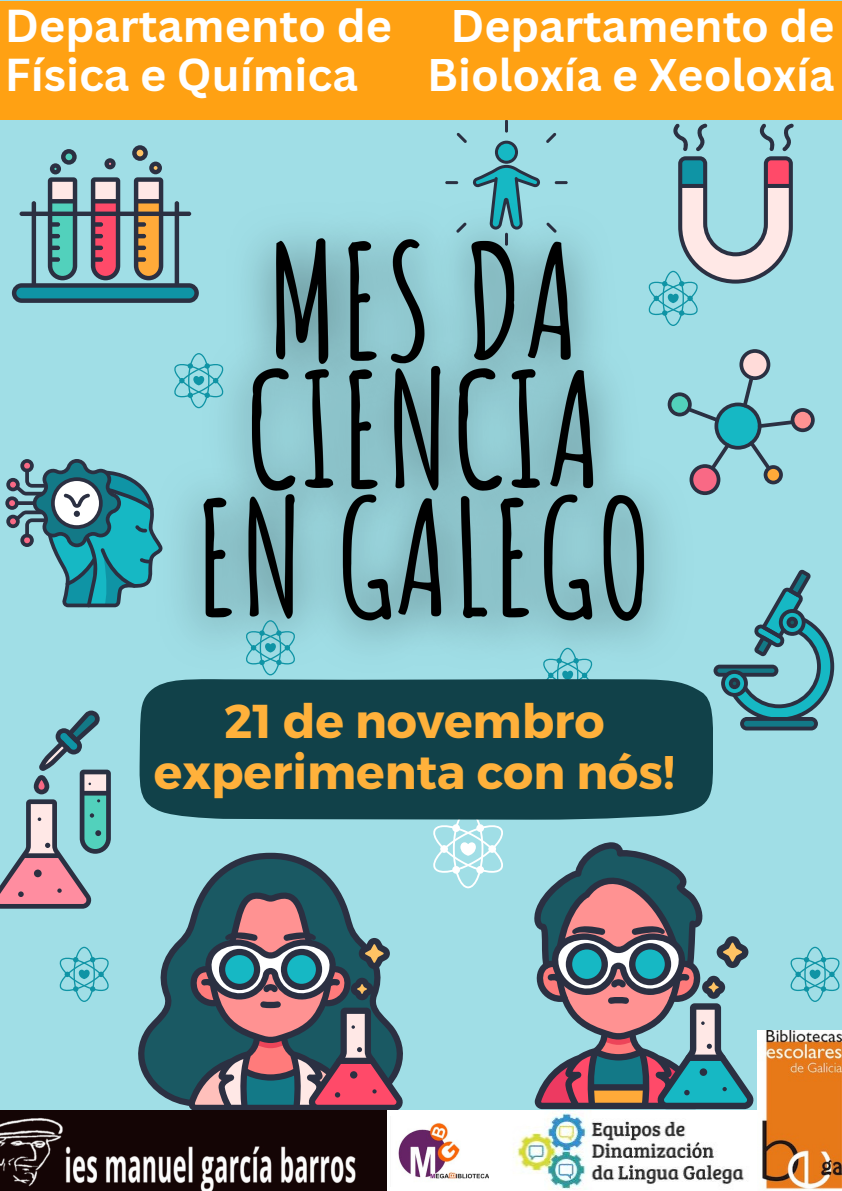
<style>
.page{position:relative;width:842px;height:1191px;background:#fff}
.page>*{position:absolute;margin:0;border:0;box-sizing:border-box;transform-origin:0 0}
.t1{font:700 47.4px "Montserrat";color:#ffb13b}
.t2{font:700 44.9px/49px "Canva Sans";color:#fff}
.t3{font:700 44.5px/48.7px "Canva Sans";color:#fff;text-align:center}
</style>
<div class="page">
<div style="left:0;top:0;width:842px;height:1190px;background:#a0dee6"></div>
<svg style="left:713px;top:569px;width:121px;height:161px"></svg>
<svg style="left:0;top:710px;width:111px;height:198px"></svg>
<div style="left:0;top:1px;width:432px;height:118px;background:#ffa113"></div>
<svg style="left:12px;top:145px;width:151px;height:158px"></svg>
<svg style="left:138px;top:852px;width:195px;height:254px"></svg>
<svg style="left:188px;top:881px;width:215px;height:229px;background:#6a717b"></svg>
<svg style="left:534px;top:842px;width:220px;height:266px"></svg>
<svg style="left:709px;top:349px;width:106px;height:146px"></svg>
<svg style="left:546px;top:133px;width:10px;height:10px"></svg>
<svg style="left:456px;top:120px;width:83px;height:59px"></svg>
<svg style="left:6px;top:459px;width:132px;height:148px"></svg>
<img style="left:138px;top:179px;width:571px;height:497px">
<svg style="left:172px;top:353px;width:54px;height:55px"></svg>
<svg style="left:244px;top:620px;width:53px;height:55px"></svg>
<svg style="left:430px;top:819px;width:76px;height:69px"></svg>
<svg style="left:59px;top:946px;width:50px;height:55px"></svg>
<svg style="left:646px;top:123px;width:148px;height:203px"></svg>
<svg style="left:790px;top:946px;width:50px;height:55px"></svg>
<svg style="left:541px;top:647px;width:54px;height:32px"></svg>
<div style="left:140px;top:679px;width:573px;height:140px;background:#114149"></div>
<img style="left:505px;top:1110px;width:253px;height:80px">
<img style="left:0;top:1110px;width:387px;height:80px">
<div style="left:387px;top:1110px;width:118px;height:80px;background:#fff"></div>
<img style="left:398px;top:1123px;width:91px;height:56px">
<img style="left:758px;top:1030px;width:84px;height:160px">
<div style="left:394px;top:1px;width:448px;height:118px;background:#ffa113"></div>
<p class="t2" style="left:5px;top:0;width:389px">Departamento de<br>Física e Química</p>
<p class="t3" style="left:427px;top:0;width:409px">Departamento de<br>Bioloxía e Xeoloxía</p>
<p class="t1" style="left:224px;top:690px;width:382px">21 de novembro</p>
<p class="t1" style="left:154px;top:741px;width:522px">experimenta con nós!</p>
</div>
